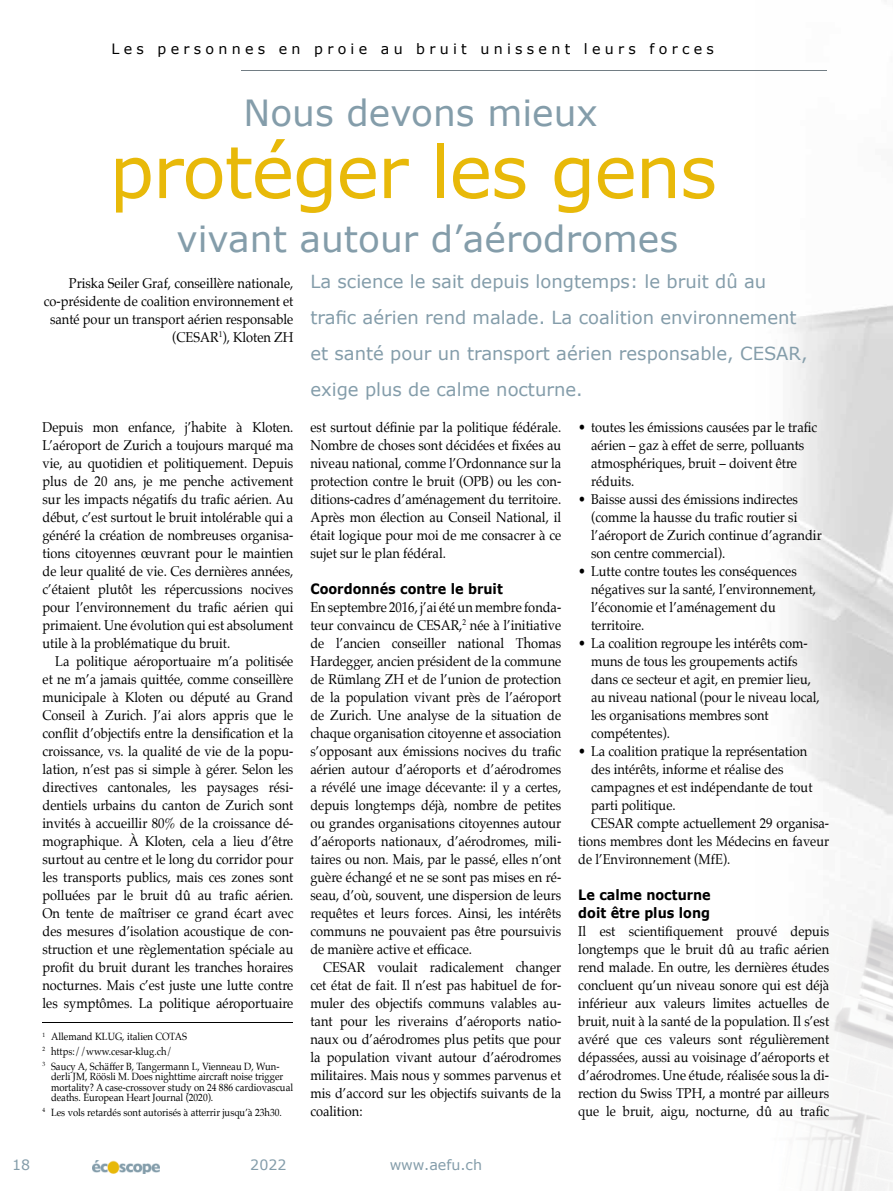
<style>
.page{position:relative;width:893px;height:1191px;background:#fff}
.page>*{position:absolute;margin:0;border:0;box-sizing:border-box;transform-origin:0 0}
.t1{font:72px "Verdana";letter-spacing:-.02em;color:#e8b909}
.t2{font:36px "Verdana";color:#849daa}
.t3{font:18px/36px "Verdana";color:#849daa}
.t4{font:14.25px/18px "Palatino";color:#000;text-align:justify;scale:.9 1}
.t5{font:700 14.25px/18px "Verdana";color:#000;scale:.9 1}
.t6{font:14.25px "Verdana";letter-spacing:.3em;color:#000}
.t7{font:14.25px "Verdana";color:#849daa}
.t8{font:10.5px/14.7px "Palatino";color:#000;scale:.9 1}
</style>
<div class="page">
<img style="left:92px;top:1160px;width:67px;height:13px">
<img style="left:755px;top:70px;width:138px;height:1121px">
<hr style="left:241px;top:71px;width:586px;height:1px;background:#727d84">
<hr style="left:43px;top:1022px;width:250px;height:1px;background:#000">
<p class="t6" style="left:112px;top:40px;width:604px">Les personnes en proie au bruit unissent leurs forces</p>
<h2 class="t2" style="left:243px;top:90px;width:356px">Nous devons mieux</h2>
<h1 class="t1" style="left:109px;top:126px;width:609px">protéger les gens</h1>
<h2 class="t2" style="left:176px;top:216px;width:503px">vivant autour d’aérodromes</h2>
<p class="t3" style="left:310px;top:264px;width:499px">La science le sait depuis longtemps: le bruit dû au trafic aérien rend malade. La coalition environnement et santé pour un transport aérien responsable, CESAR, exige plus de calme nocturne.</p>
<p class="t4" style="left:44px;top:274px;width:279px;text-align:right">Priska Seiler Graf, conseillère nationale, co-présidente de coalition environnement et santé pour un transport aérien responsable (CESAR<sup>1</sup>), Kloten ZH</p>
<p class="t4" style="left:43px;top:418px;width:280px">Depuis mon enfance, j’habite à Kloten.<br>L’aéroport de Zurich a toujours marqué ma vie, au quotidien et politiquement. Depuis plus de 20 ans, je me penche activement sur les impacts négatifs du trafic aérien. Au début, c’est surtout le bruit intolérable qui a généré la création de nombreuses organisa&shy;tions citoyennes œuvrant pour le maintien de leur qualité de vie. Ces dernières années, c’étaient plutôt les répercussions nocives pour l’environnement du trafic aérien qui primaient. Une évolution qui est absolument utile à la problématique du bruit.</p>
<p class="t4" style="left:43px;top:652px;width:280px;text-indent:13px">La politique aéroportuaire m’a politisée et ne m’a jamais quittée, comme conseillère municipale à Kloten ou député au Grand Conseil à Zurich. J’ai alors appris que le conflit d’objectifs entre la densification et la croissance, vs. la qualité de vie de la popu&shy;lation, n’est pas si simple à gérer. Selon les directives cantonales, les paysages rési&shy;dentiels urbains du canton de Zurich sont invités à accueillir 80% de la croissance dé&shy;mographique. À Kloten, cela a lieu d’être surtout au centre et le long du corridor pour les transports publics, mais ces zones sont polluées par le bruit dû au trafic aérien.<br>On tente de maîtriser ce grand écart avec des mesures d’isolation acoustique de con&shy;struction et une règlementation spéciale au profit du bruit durant les tranches horaires nocturnes. Mais c’est juste une lutte contre les symptômes. La politique aéroportuaire</p>
<p class="t8" style="left:43px;top:1029px;width:265px"><sup>1</sup> Allemand KLUG, italien COTAS<br><sup>2</sup> https://www.cesar-klug.ch/<br><sup>3</sup> Saucy A, Schäffer B, Tangermann L, Vienneau D, Wun-</p>
<p class="t8" style="left:51px;top:1071px;width:271px;line-height:10.5px">derli JM, Röösli M. Does nighttime aircraft noise trigger mortality? A case-crossover study on 24 886 cardiovascual deaths. European Heart Journal (2020).</p>
<p class="t8" style="left:43px;top:1105px;width:267px"><sup>4</sup> Les vols retardés sont autorisés à atterrir jusqu’à 23h30.</p>
<p class="t4" style="left:310px;top:418px;width:280px">est surtout définie par la politique fédérale.<br>Nombre de choses sont décidées et fixées au niveau national, comme l’Ordonnance sur la protection contre le bruit (OPB) ou les con&shy;ditions-cadres d’aménagement du territoire.<br>Après mon élection au Conseil National, il était logique pour moi de me consacrer à ce sujet sur le plan fédéral.</p>
<p class="t5" style="left:310px;top:579px;width:215px">Coordonnés contre le bruit</p>
<p class="t4" style="left:310px;top:598px;width:280px">En septembre 2016, j’ai été un membre fonda&shy;teur convaincu de CESAR,<sup>2</sup> née à l’initiative de l’ancien conseiller national Thomas Hardegger, ancien président de la commune de Rümlang ZH et de l’union de protection de la population vivant près de l’aéroport de Zurich. Une analyse de la situation de chaque organisation citoyenne et association s’opposant aux émissions nocives du trafic aérien autour d’aéroports et d’aérodromes a révélé une image décevante: il y a certes, depuis longtemps déjà, nombre de petites ou grandes organisations citoyennes autour d’aéroports nationaux, d’aérodromes, mili&shy;taires ou non. Mais, par le passé, elles n’ont guère échangé et ne se sont pas mises en ré&shy;seau, d’où, souvent, une dispersion de leurs requêtes et leurs forces. Ainsi, les intérêts communs ne pouvaient pas être poursuivis de manière active et efficace.</p>
<p class="t4" style="left:310px;top:958px;width:280px;text-indent:13px">CESAR voulait radicalement changer cet état de fait. Il n’est pas habituel de for&shy;muler des objectifs communs valables au&shy;tant pour les riverains d’aéroports natio&shy;naux ou d’aérodromes plus petits que pour la population vivant autour d’aérodromes militaires. Mais nous y sommes parvenus et mis d’accord sur les objectifs suivants de la coalition:</p>
<p class="t7" style="left:12px;top:1156px;width:20px">18</p>
<p class="t7" style="left:250px;top:1156px;width:38px">2022</p>
<p class="t7" style="left:390px;top:1156px;width:94px">www.aefu.ch</p>
<p class="t4" style="left:591px;top:418px;width:253px;text-align:left;text-indent:-13px">• toutes les émissions causées par le trafic aérien – gaz à effet de serre, polluants atmosphériques, bruit – doivent être réduits.</p>
<p class="t4" style="left:591px;top:490px;width:258px;text-align:left;text-indent:-13px">• Baisse aussi des émissions indirectes (comme la hausse du trafic routier si l’aéroport de Zurich continue d’agrandir son centre commercial).</p>
<p class="t4" style="left:591px;top:562px;width:252px;text-align:left;text-indent:-13px">• Lutte contre toutes les conséquences négatives sur la santé, l’environnement, l’économie et l’aménagement du territoire.</p>
<p class="t4" style="left:591px;top:634px;width:256px;text-align:left;text-indent:-13px">• La coalition regroupe les intérêts com&shy;muns de tous les groupements actifs dans ce secteur et agit, en premier lieu, au niveau national (pour le niveau local, les organisations membres sont compétentes).</p>
<p class="t4" style="left:578px;top:742px;width:256px">• La coalition pratique la représentation</p>
<p class="t4" style="left:591px;top:760px;width:215px">des intérêts, informe et réalise des</p>
<p class="t4" style="left:591px;top:778px;width:248px">campagnes et est indépendante de tout</p>
<p class="t4" style="left:591px;top:796px;width:96px">parti politique.</p>
<p class="t4" style="left:591px;top:814px;width:266px">CESAR compte actuellement 29 organisa-</p>
<p class="t4" style="left:578px;top:832px;width:280px">tions membres dont les Médecins en faveur</p>
<p class="t4" style="left:578px;top:850px;width:170px">de l’Environnement (MfE).</p>
<p class="t5" style="left:578px;top:885px;width:149px">Le calme nocturne doit être plus long</p>
<p class="t4" style="left:578px;top:922px;width:280px">Il est scientifiquement prouvé depuis longtemps que le bruit dû au trafic aérien rend malade. En outre, les dernières études concluent qu’un niveau sonore qui est déjà inférieur aux valeurs limites actuelles de bruit, nuit à la santé de la population. Il s’est avéré que ces valeurs sont régulièrement dépassées, aussi au voisinage d’aéroports et d’aérodromes. Une étude, réalisée sous la di&shy;rection du Swiss TPH, a montré par ailleurs que le bruit, aigu, nocturne, dû au trafic</p>
</div>
